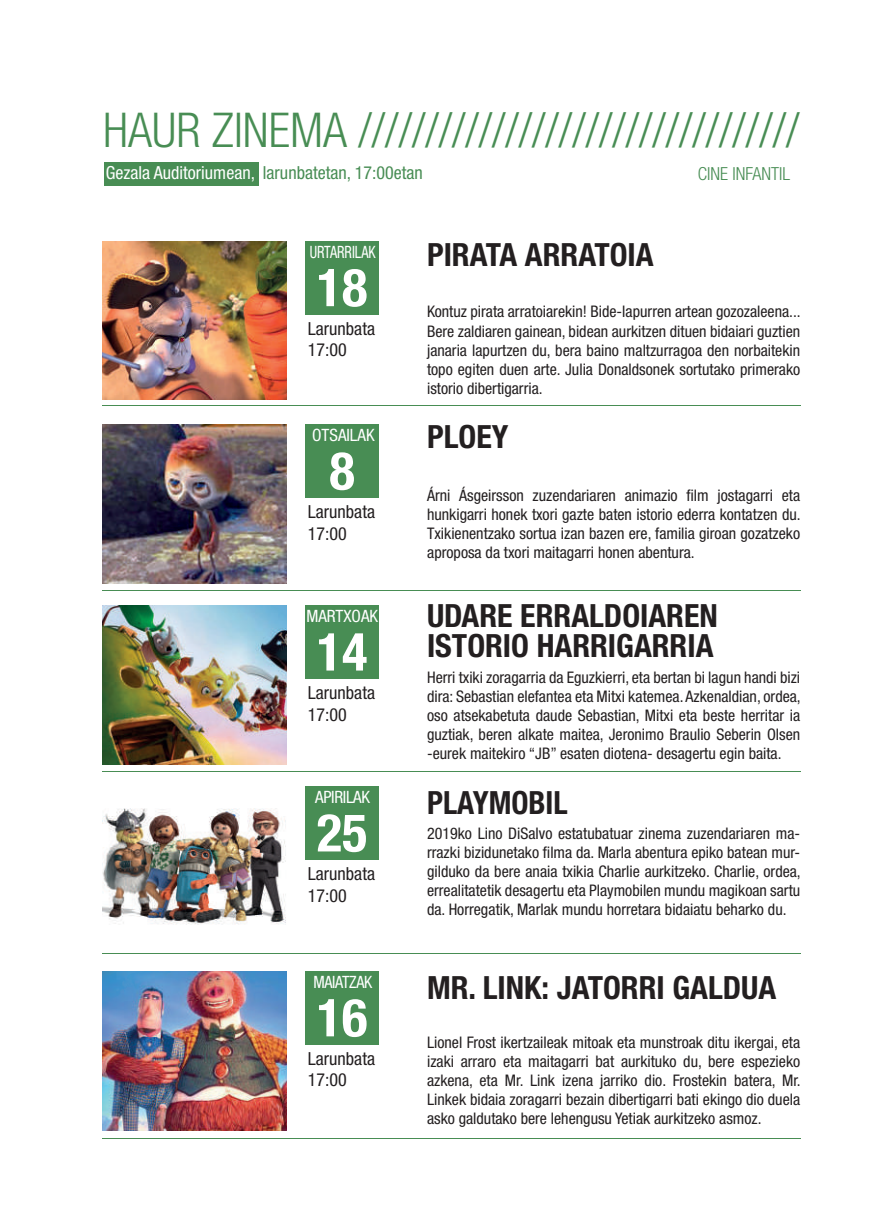
<style>
.page{position:relative;width:874px;height:1225px;background:#fff}
.page>*{position:absolute;margin:0;border:0;box-sizing:border-box;transform-origin:0 0}
.t1{font:700 condensed 52.6px "Helvetica Neue";color:#fff}
.t2{font:300 condensed 48px "Helvetica Neue LT Com";color:#488d54}
.t3{font:700 condensed 32px/30px "Helvetica Neue";color:#231f20}
.t4{font:700 condensed 32px "Helvetica Neue";color:#231f20;scale:.96 1}
.t5{font:condensed 18px/21.6px "Helvetica Neue";color:#231f20}
.t6{font:condensed 18px "Helvetica Neue";color:#488d54}
.t7{font:300 condensed 18px "Helvetica Neue LT Com";color:#488d54}
.t8{font:condensed 17px "Helvetica Neue";color:#fff}
.t9{font:condensed 17px "Helvetica Neue";color:#fff;scale:.84 1}
.t10{font:condensed 17px "Helvetica Neue";letter-spacing:-.02em;color:#fff}
.t11{font:condensed 17px "Helvetica Neue";letter-spacing:-.02em;color:#fff;scale:.95 1}
.t12{font:condensed 16px/19.2px "Helvetica Neue";color:#231f20;text-align:justify}
.s1{color:#fff}
</style>
<div class="page">
<div style="left:104px;top:162px;width:154px;height:24px;background:#488d54"></div>
<img style="left:102px;top:424px;width:184px;height:159px">
<img style="left:102px;top:605px;width:184px;height:159px">
<img style="left:102px;top:808px;width:184px;height:117px">
<img style="left:102px;top:971px;width:184px;height:159px">
<div style="left:305px;top:424px;width:74px;height:74px;background:#488d54"></div>
<div style="left:305px;top:605px;width:74px;height:74px;background:#488d54"></div>
<div style="left:305px;top:786px;width:74px;height:74px;background:#488d54"></div>
<div style="left:305px;top:971px;width:74px;height:74px;background:#488d54"></div>
<img style="left:102px;top:241px;width:184px;height:159px">
<div style="left:305px;top:241px;width:74px;height:74px;background:#488d54"></div>
<hr style="left:102px;top:405px;width:697px;height:1px;background:#488d54">
<hr style="left:102px;top:590px;width:697px;height:1px;background:#488d54">
<hr style="left:102px;top:770px;width:697px;height:1px;background:#488d54">
<hr style="left:102px;top:953px;width:697px;height:1px;background:#488d54">
<hr style="left:102px;top:1137px;width:697px;height:1px;background:#488d54">
<h2 class="t2" style="left:103px;top:112px;width:697px">HAUR ZINEMA /////////////////////////////////</h2>
<p class="t6" style="left:106px;top:166px;width:318px"><span class="s1">Gezala Auditoriumean,</span> larunbatetan, 17:00etan</p>
<p class="t7" style="left:697px;top:167px;width:94px">CINE INFANTIL</p>
<p class="t9" style="left:309px;top:245px;width:80px">URTARRILAK</p>
<h1 class="t1" style="left:317px;top:268px;width:52px">18</h1>
<p class="t5" style="left:307px;top:319px;width:69px">Larunbata<br>17:00</p>
<p class="t8" style="left:312px;top:429px;width:64px">OTSAILAK</p>
<h1 class="t1" style="left:329px;top:452px;width:27px">8</h1>
<p class="t5" style="left:307px;top:502px;width:69px">Larunbata<br>17:00</p>
<p class="t8" style="left:306px;top:610px;width:73px">MARTXOAK</p>
<h1 class="t1" style="left:317px;top:633px;width:52px">14</h1>
<p class="t5" style="left:307px;top:683px;width:69px">Larunbata<br>17:00</p>
<p class="t10" style="left:315px;top:791px;width:56px">APIRILAK</p>
<h1 class="t1" style="left:317px;top:813px;width:52px">25</h1>
<p class="t5" style="left:307px;top:864px;width:69px">Larunbata<br>17:00</p>
<p class="t11" style="left:313px;top:975px;width:63px">MAIATZAK</p>
<h1 class="t1" style="left:317px;top:998px;width:52px">16</h1>
<p class="t5" style="left:307px;top:1049px;width:69px">Larunbata<br>17:00</p>
<h3 class="t3" style="left:427px;top:242px;width:228px">PIRATA ARRATOIA</h3>
<p class="t12" style="left:427px;top:303px;width:375px">Kontuz pirata arratoiarekin! Bide-lapurren artean gozozaleena...<br>Bere zaldiaren gainean, bidean aurkitzen dituen bidaiari guztien janaria lapurtzen du, bera baino maltzurragoa den norbaitekin topo egiten duen arte. Julia Donaldsonek sortutako primerako istorio dibertigarria.</p>
<h3 class="t3" style="left:427px;top:424px;width:83px">PLOEY</h3>
<p class="t12" style="left:427px;top:487px;width:375px">Árni Ásgeirsson zuzendariaren animazio film jostagarri eta hunkigarri honek txori gazte baten istorio ederra kontatzen du.<br>Txikienentzako sortua izan bazen ere, familia giroan gozatzeko aproposa da txori maitagarri honen abentura.</p>
<h3 class="t3" style="left:427px;top:604px;width:292px">UDARE ERRALDOIAREN<br>ISTORIO HARRIGARRIA</h3>
<p class="t12" style="left:427px;top:668px;width:375px">Herri txiki zoragarria da Eguzkierri, eta bertan bi lagun handi bizi dira: Sebastian elefantea eta Mitxi katemea. Azkenaldian, ordea, oso atsekabetuta daude Sebastian, Mitxi eta beste herritar ia guztiak, beren alkate maitea, Jeronimo Braulio Seberin Olsen -eurek maitekiro “JB” esaten diotena- desagertu egin baita.</p>
<h3 class="t4" style="left:427px;top:791px;width:148px">PLAYMOBIL</h3>
<p class="t12" style="left:427px;top:824px;width:375px">2019ko Lino DiSalvo estatubatuar zinema zuzendariaren ma&shy;rrazki bizidunetako filma da. Marla abentura epiko batean mur&shy;gilduko da bere anaia txikia Charlie aurkitzeko. Charlie, ordea, errealitatetik desagertu eta Playmobilen mundu magikoan sartu da. Horregatik, Marlak mundu horretara bidaiatu beharko du.</p>
<h3 class="t3" style="left:427px;top:975px;width:350px">MR. LINK: JATORRI GALDUA</h3>
<p class="t12" style="left:427px;top:1033px;width:375px">Lionel Frost ikertzaileak mitoak eta munstroak ditu ikergai, eta izaki arraro eta maitagarri bat aurkituko du, bere espezieko azkena, eta Mr. Link izena jarriko dio. Frostekin batera, Mr.<br>Linkek bidaia zoragarri bezain dibertigarri bati ekingo dio duela asko galdutako bere lehengusu Yetiak aurkitzeko asmoz.</p>
</div>
